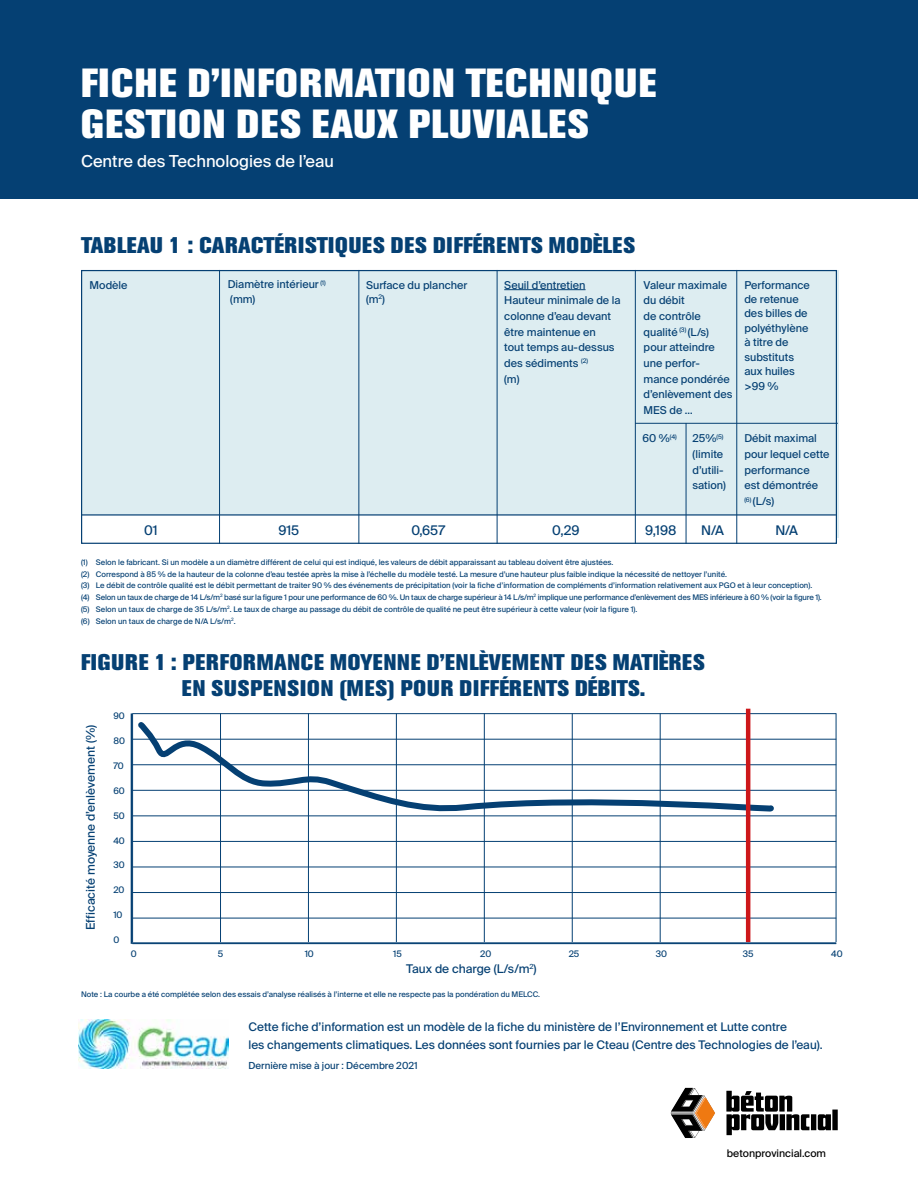
<style>
.page{position:relative;width:918px;height:1188px;background:#fff}
.page>*{position:absolute;margin:0;border:0;box-sizing:border-box;transform-origin:0 0}
.t1{font:800 40.35px/41.5px "Akzidenz Grotesk BE";letter-spacing:.04em;color:#fff}
.t2{font:800 22.5px/25.5px "Akzidenz Grotesk BE";letter-spacing:.04em;color:#054073}
.t3{font:800 22.5px "Akzidenz Grotesk BE";letter-spacing:.02em;color:#054073}
.t4{font:16.5px "Suisse Intl";color:#fff}
.t5{font:13.35px "Suisse Intl";color:#054073}
.t6{font:12px "Suisse Intl";color:#054073}
.t7{font:11.85px/18px "Suisse Intl";color:#054073}
.t8{font:10.8px/15.8px "Suisse Intl";color:#054073}
.t9{font:10.5px "Suisse Intl";color:#000}
.t10{font:9.75px "Suisse Intl";color:#054073}
.t11{font:9px "Suisse Intl";color:#054073}
.t12{font:7.65px/11.7px "Suisse Intl";color:#054073}
</style>
<div class="page">
<div style="left:0;top:0;width:918px;height:199px;background:#054073"></div>
<svg style="left:130px;top:712px;width:707px;height:233px"></svg>
<div style="left:81px;top:271px;width:757px;height:267px;background:#ddedf1"></div>
<div style="left:82px;top:515px;width:754px;height:28px;background:#fff"></div>
<hr style="left:504px;top:289px;width:82px;height:1px;background:#054073">
<hr style="left:219px;top:270px;width:1px;height:274px;background:#054073">
<hr style="left:359px;top:270px;width:1px;height:274px;background:#054073">
<hr style="left:497px;top:270px;width:1px;height:274px;background:#054073">
<hr style="left:635px;top:270px;width:1px;height:274px;background:#054073">
<hr style="left:736px;top:270px;width:1px;height:274px;background:#054073">
<hr style="left:635px;top:423px;width:203px;height:1px;background:#054073">
<hr style="left:82px;top:514px;width:754px;height:2px;background:#054073">
<hr style="left:686px;top:423px;width:1px;height:121px;background:#054073">
<hr style="left:132px;top:943px;width:704px;height:1px;background:#054073">
<hr style="left:132px;top:918px;width:704px;height:1px;background:#054073">
<hr style="left:132px;top:892px;width:704px;height:1px;background:#054073">
<hr style="left:132px;top:867px;width:704px;height:1px;background:#054073">
<hr style="left:132px;top:841px;width:704px;height:1px;background:#054073">
<hr style="left:132px;top:816px;width:704px;height:1px;background:#054073">
<hr style="left:132px;top:790px;width:704px;height:1px;background:#054073">
<hr style="left:132px;top:765px;width:704px;height:1px;background:#054073">
<hr style="left:132px;top:739px;width:704px;height:1px;background:#054073">
<hr style="left:132px;top:713px;width:704px;height:1px;background:#054073">
<hr style="left:836px;top:713px;width:1px;height:229px;background:#054073">
<hr style="left:660px;top:713px;width:1px;height:229px;background:#054073">
<hr style="left:572px;top:713px;width:1px;height:229px;background:#054073">
<hr style="left:484px;top:713px;width:1px;height:229px;background:#054073">
<hr style="left:396px;top:713px;width:1px;height:229px;background:#054073">
<hr style="left:308px;top:713px;width:1px;height:229px;background:#054073">
<hr style="left:220px;top:713px;width:1px;height:229px;background:#054073">
<hr style="left:132px;top:713px;width:1px;height:229px;background:#054073">
<svg style="left:135px;top:719px;width:638px;height:99px"></svg>
<hr style="left:746px;top:709px;width:4px;height:233px;background:#cd171a">
<div style="left:811px;top:1114px;width:5px;height:16px;background:#000"></div>
<div style="left:832px;top:1110px;width:6px;height:20px;background:#000"></div>
<svg style="left:818px;top:1114px;width:13px;height:16px"></svg>
<svg style="left:726px;top:1091px;width:83px;height:44px"></svg>
<svg style="left:671px;top:1088px;width:44px;height:50px"></svg>
<img style="left:79px;top:1019px;width:149px;height:49px">
<h1 class="t1" style="left:81px;top:62px;width:577px">FICHE D’INFORMATION TECHNIQUE<br>GESTION DES EAUX PLUVIALES</h1>
<h3 class="t4" style="left:81px;top:151px;width:254px">Centre des Technologies de l’eau</h3>
<h2 class="t3" style="left:81px;top:232px;width:556px">TABLEAU 1 : CARACTÉRISTIQUES DES DIFFÉRENTS MODÈLES</h2>
<h3 class="t8" style="left:90px;top:277px;width:40px">Modèle</h3>
<h3 class="t8" style="left:644px;top:277px;width:90px">Valeur maximale du débit<br>de contrôle qualité <sup>(3)</sup> (L/s) pour atteindre une perfor&shy;mance pondérée d’enlèvement des<br>MES de …</h3>
<h3 class="t8" style="left:642px;top:431px;width:36px">60 %<sup>(4)</sup></h3>
<h3 class="t8" style="left:692px;top:431px;width:35px">25%<sup>(5) </sup>(limite d’utili&shy;sation)</h3>
<h3 class="t8" style="left:744px;top:431px;width:87px">Débit maximal pour lequel cette performance<br>est démontrée<br><sup>(6)</sup> (L/s)</h3>
<h3 class="t8" style="left:228px;top:277px;width:100px;line-height:14.5px">Diamètre intérieur <sup>(1) </sup>(mm)</h3>
<h3 class="t8" style="left:366px;top:277px;width:103px;line-height:14.5px">Surface du plancher (m<sup>2</sup>)</h3>
<h3 class="t8" style="left:504px;top:277px;width:118px">Seuil d’entretien<br>Hauteur minimale de la colonne d’eau devant être maintenue en<br>tout temps au-dessus des sédiments <sup>(2)<br></sup>(m)</h3>
<h3 class="t8" style="left:744px;top:277px;width:67px;line-height:14.5px">Performance de retenue des billes de polyéthylène à titre de substituts aux huiles &gt;99 %</h3>
<h3 class="t5" style="left:144px;top:522px;width:15px">01</h3>
<h3 class="t5" style="left:278px;top:522px;width:22px">915</h3>
<h3 class="t5" style="left:411px;top:522px;width:35px">0,657</h3>
<h3 class="t5" style="left:552px;top:522px;width:29px">0,29</h3>
<h3 class="t5" style="left:645px;top:522px;width:33px">9,198</h3>
<h3 class="t5" style="left:701px;top:522px;width:24px">N/A</h3>
<h3 class="t5" style="left:775px;top:522px;width:24px">N/A</h3>
<p class="t12" style="left:81px;top:556px;width:742px">(1) Selon le fabricant. Si un modèle a un diamètre différent de celui qui est indiqué, les valeurs de débit apparaissant au tableau doivent être ajustées.<br>(2) Correspond à 85 % de la hauteur de la colonne d’eau testée après la mise à l’échelle du modèle testé. La mesure d’une hauteur plus faible indique la nécessité de nettoyer l’unité.<br>(3) Le débit de contrôle qualité est le débit permettant de traiter 90 % des événements de précipitation (voir la fiche d’information de compléments d’information relativement aux PGO et à leur conception). (4) Selon un taux de charge de 14 L/s/m<sup>2</sup> basé sur la figure 1 pour une performance de 60 %. Un taux de charge supérieur à 14 L/s/m<sup>2</sup> implique une performance d’enlèvement des MES inférieure à 60 % (voir la figure 1). (5) Selon un taux de charge de 35 L/s/m<sup>2</sup>. Le taux de charge au passage du débit de contrôle de qualité ne peut être supérieur à cette valeur (voir la figure 1).<br>(6) Selon un taux de charge de N/A L/s/m<sup>2</sup>.</p>
<h2 class="t2" style="left:182px;top:650px;width:524px;text-indent:-101px">FIGURE 1 : PERFORMANCE MOYENNE D’ENLÈVEMENT DES MATIÈRES<br>EN SUSPENSION (MES) POUR DIFFÉRENTS DÉBITS.</h2>
<h3 class="t6" style="left:84px;top:930px;width:207px;rotate:-90deg">Efficacité moyenne d’enlèvement (%)</h3>
<p class="t11" style="left:113px;top:711px;width:13px">90</p>
<p class="t11" style="left:113px;top:736px;width:13px">80</p>
<p class="t11" style="left:113px;top:761px;width:12px">70</p>
<p class="t11" style="left:113px;top:785px;width:13px">60</p>
<p class="t11" style="left:113px;top:810px;width:13px">50</p>
<p class="t11" style="left:113px;top:835px;width:13px">40</p>
<p class="t11" style="left:113px;top:860px;width:13px">30</p>
<p class="t11" style="left:113px;top:885px;width:13px">20</p>
<p class="t11" style="left:113px;top:910px;width:11px">10</p>
<p class="t11" style="left:113px;top:934px;width:7px">0</p>
<p class="t11" style="left:131px;top:949px;width:7px">0</p>
<p class="t11" style="left:218px;top:949px;width:7px">5</p>
<p class="t11" style="left:305px;top:949px;width:11px">10</p>
<p class="t11" style="left:393px;top:949px;width:10px">15</p>
<p class="t11" style="left:480px;top:949px;width:13px">20</p>
<p class="t11" style="left:569px;top:949px;width:12px">25</p>
<p class="t11" style="left:656px;top:949px;width:13px">30</p>
<p class="t11" style="left:743px;top:949px;width:12px">35</p>
<p class="t11" style="left:831px;top:949px;width:13px">40</p>
<p class="t12" style="left:81px;top:988px;width:461px">Note : La courbe a été complétée selon des essais d’analyse réalisés à l’interne et elle ne respecte pas la pondération du MELCC.</p>
<h3 class="t7" style="left:249px;top:1018px;width:576px">Cette fiche d’information est un modèle de la fiche du ministère de l’Environnement et Lutte contre<br>les changements climatiques. Les données sont fournies par le Cteau (Centre des Technologies de l’eau).</h3>
<p class="t10" style="left:249px;top:1059px;width:171px">Dernière mise à jour : Décembre 2021</p>
<h3 class="t6" style="left:406px;top:962px;width:132px">Taux de charge (L/s/m<sup>2</sup>)</h3>
<h3 class="t9" style="left:727px;top:1148px;width:101px">betonprovincial.com</h3>
</div>
